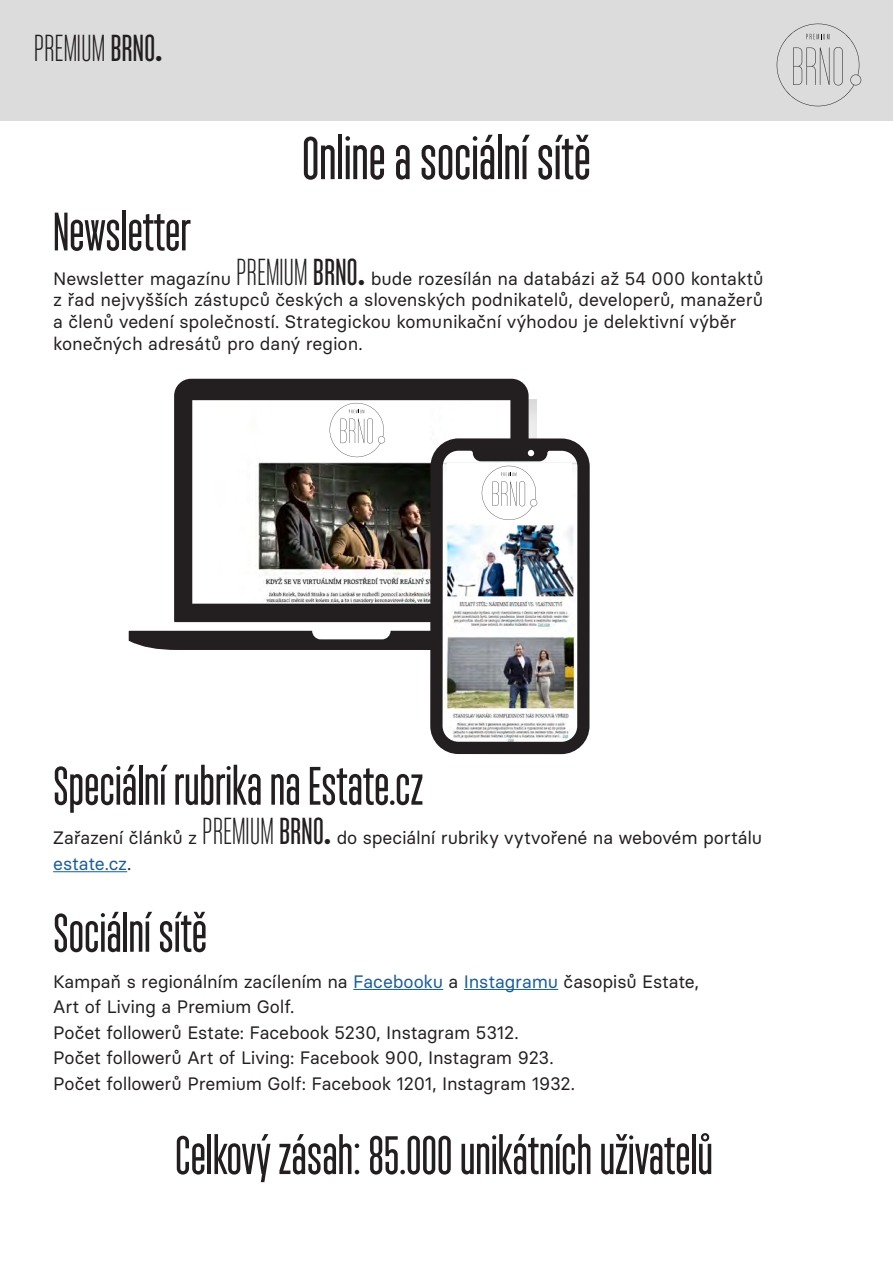
<style>
.page{position:relative;width:893px;height:1263px;background:#fff}
.page>*{position:absolute;margin:0;border:0;box-sizing:border-box;transform-origin:0 0}
.t1{font:500 60px "Monopol";color:#231f20}
.t2{font:500 54px "Monopol";color:#231f20}
.t3{font:300 37.5px "Monopol";letter-spacing:.01em;color:#231f20}
.Gotham_normal{font:18px/21.6px "Basier Circle";letter-spacing:-.01em;color:#231f20;text-align:justify}
.s1{font-weight:500}
.s2{font-style:inherit}
.s3{font-family:"Monopol";font-weight:300;font-size:37.5px}
.s4{font-family:"Monopol";font-weight:500;font-size:37.5px}
.s5{color:#175d9e}
</style>
<div class="page">
<div style="left:0;top:0;width:893px;height:121px;background:#dcdcdc"></div>
<hr style="left:53px;top:871px;width:74px;height:1px;background:#175d9e">
<hr style="left:353px;top:989px;width:90px;height:1px;background:#175d9e">
<hr style="left:464px;top:989px;width:94px;height:1px;background:#175d9e">
<svg style="left:174px;top:379px;width:355px;height:243px"></svg>
<svg style="left:348px;top:387px;width:6px;height:6px"></svg>
<svg style="left:129px;top:631px;width:301px;height:19px;background:#403c3d"></svg>
<img style="left:430px;top:438px;width:160px;height:316px">
<div style="left:448px;top:463px;width:124px;height:58px;background:#fff"></div>
<svg style="left:776px;top:23px;width:85px;height:84px"></svg>
<svg style="left:329px;top:402px;width:56px;height:55px"></svg>
<svg style="left:481px;top:465px;width:56px;height:55px"></svg>
<p class="t3" style="left:34px;top:28px;width:130px">PREMIUM <span class="s1">BRNO</span><span class="s2">.</span></p>
<p class="t2" style="left:53px;top:203px;width:139px">Newsletter</p>
<p class="t1" style="left:302px;top:126px;width:290px">Online a sociální sítě</p>
<p class="Gotham_normal" style="left:53px;top:267px;width:712px">Newsletter magazínu <span class="s3">PREMIUM</span> <span class="s4">BRNO</span><span class="s3">.</span> bude rozesílán na databázi až 54 000 kontaktů z řad nejvyšších zástupců českých a slovenských podnikatelů, developerů, manažerů a členů vedení společností. Strategickou komunikační výhodou je delektivní výběr</p>
<p class="Gotham_normal" style="left:53px;top:332px;width:311px">konečných adresátů pro daný region.</p>
<p class="t2" style="left:53px;top:757px;width:372px">Speciální rubrika na Estate.cz</p>
<p class="Gotham_normal" style="left:53px;top:825px;width:711px;line-height:25.5px">Zařazení článků z <span class="s3">PREMIUM</span> <span class="s4">BRNO</span><span class="s3">.</span> do speciální rubriky vytvořené na webovém portálu <span class="s5">estate.cz</span>.</p>
<p class="t2" style="left:53px;top:904px;width:156px">Sociální sítě</p>
<p class="Gotham_normal" style="left:53px;top:970px;width:647px">Kampaň s regionálním zacílením na <span class="s5">Facebooku</span> a <span class="s5">Instagramu</span> časopisů Estate,</p>
<p class="Gotham_normal" style="left:53px;top:996px;width:243px">Art of Living a Premium Golf.</p>
<p class="Gotham_normal" style="left:53px;top:1021px;width:467px">Počet followerů Estate: Facebook 5230, Instagram 5312.</p>
<p class="Gotham_normal" style="left:53px;top:1047px;width:502px">Počet followerů Art of Living: Facebook 900, Instagram 923.</p>
<p class="Gotham_normal" style="left:53px;top:1072px;width:523px">Počet followerů Premium Golf: Facebook 1201, Instagram 1932.</p>
<p class="t2" style="left:175px;top:1126px;width:539px">Celkový zásah: 85.000 unikátních uživatelů</p>
</div>
